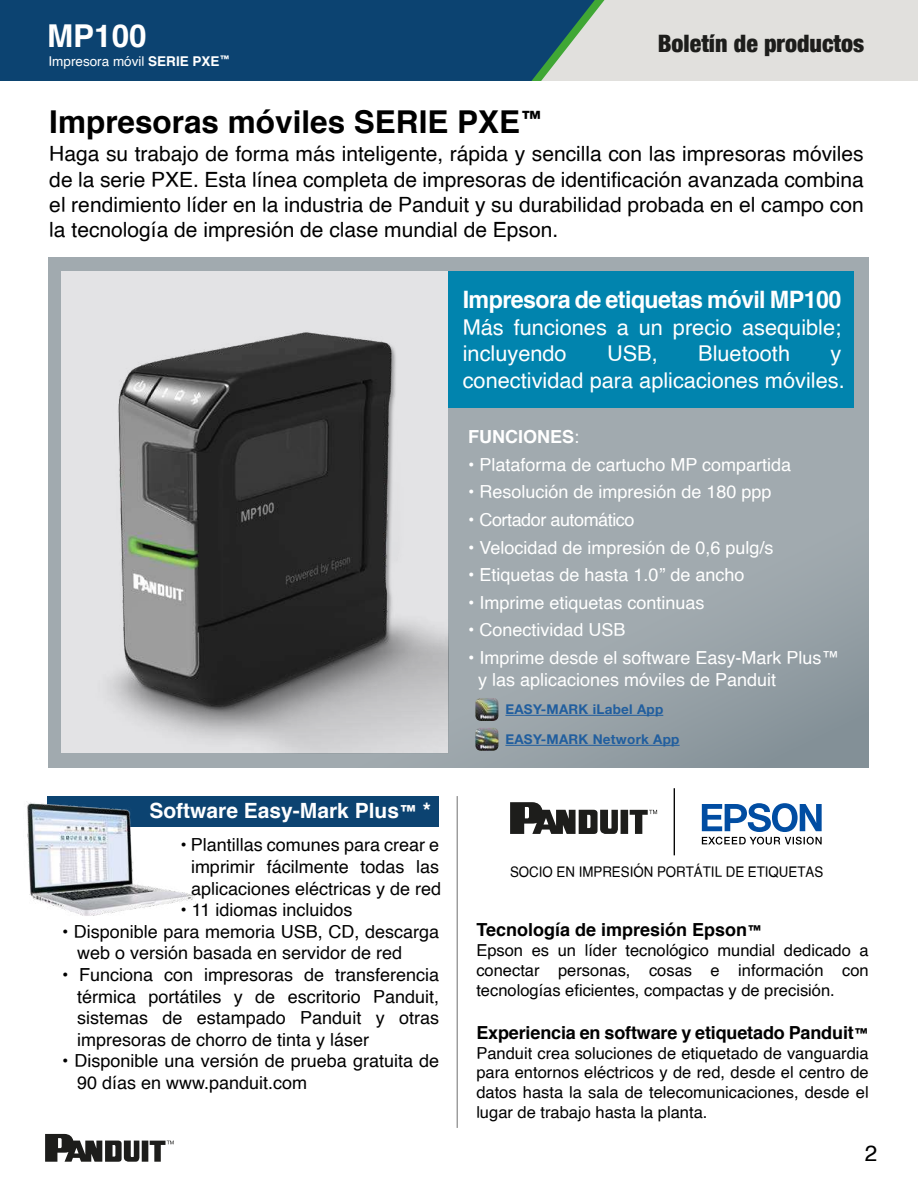
<style>
.page{position:relative;width:918px;height:1188px;background:#fff}
.page>*{position:absolute;margin:0;border:0;box-sizing:border-box;transform-origin:0 0}
.t1{font:700 31.5px "Helvetica";color:#000}
.t2{font:700 31.5px "Helvetica";color:#fff}
.t3{font:700 24px "Helvetica";letter-spacing:-.025em;color:#fff}
.t4{font:900 condensed 24px "Helvetica Neue";color:#1d1d1b}
.t5{font:22.5px "Helvetica";color:#000}
.t6{font:21.75px/26.1px "Helvetica";color:#fff}
.t7{font:21px/25.2px "Helvetica";color:#000;text-align:justify}
.t8{font:700 21px "Helvetica";color:#fff}
.t9{font:18px/21.6px "Helvetica";color:#000}
.t10{font:18px/21.6px "Helvetica";color:#fff}
.t11{font:700 18px "Helvetica";letter-spacing:-.01em;color:#000}
.t12{font:18px "Helvetica";letter-spacing:-.025em;color:#fff}
.t13{font:700 18px "Helvetica";color:#fff}
.t14{font:16.5px/19.8px "Helvetica";color:#000;text-align:justify}
.t15{font:14.7px "Helvetica";color:#000;scale:.91 1}
.t16{font:700 13.5px "Helvetica Neue LT Std";letter-spacing:.02em;color:#215e9e}
.t17{font:13.5px "Helvetica";color:#fff}
.s1{font-weight:700}
.s2{font-size:18px}
.s3{font-weight:400}
.s4{font-size:15px}
</style>
<div class="page">
<div style="left:0;top:0;width:918px;height:81px;background:#e1e0dd"></div>
<div style="left:0;top:0;width:595px;height:81px;background:#0c4371"></div>
<hr style="left:674px;top:788px;width:1px;height:67px;background:#000">
<svg style="left:702px;top:803px;width:120px;height:42px"></svg>
<svg style="left:510px;top:802px;width:147px;height:32px"></svg>
<div style="left:48px;top:796px;width:391px;height:30px;background:#0c4371"></div>
<svg style="left:45px;top:1134px;width:129px;height:28px"></svg>
<hr style="left:457px;top:796px;width:1px;height:332px;background:#706f6f">
<svg style="left:48px;top:258px;width:821px;height:509px;background:#9ca6ab"></svg>
<div style="left:449px;top:271px;width:405px;height:136px;background:#0184ae"></div>
<div style="left:61px;top:271px;width:387px;height:481px;background:#e3e3e5"></div>
<img style="left:26px;top:797px;width:170px;height:119px">
<hr style="left:505px;top:715px;width:158px;height:1px;background:#215e9e">
<hr style="left:505px;top:745px;width:175px;height:1px;background:#215e9e">
<img style="left:475px;top:728px;width:23px;height:23px">
<img style="left:475px;top:698px;width:23px;height:23px">
<img style="left:53px;top:289px;width:395px;height:464px">
<h1 class="t2" style="left:47px;top:11px;width:101px">MP100</h1>
<p class="t17" style="left:49px;top:51px;width:183px">Impresora móvil <span class="s1">SERIE PXE</span><sup>™</sup></p>
<h2 class="t4" style="left:658px;top:29px;width:208px">Boletín de productos</h2>
<h1 class="t1" style="left:49px;top:97px;width:495px">Impresoras móviles SERIE PXE<sup>™</sup></h1>
<p class="t7" style="left:49px;top:142px;width:816px">Haga su trabajo de forma más inteligente, rápida y sencilla con las impresoras móviles de la serie PXE. Esta línea completa de impresoras de identificación avanzada combina el rendimiento líder en la industria de Panduit y su durabilidad probada en el campo con la tecnología de impresión de clase mundial de Epson.</p>
<p class="t8" style="left:149px;top:794px;width:283px">Software Easy-Mark Plus<span class="s2">™</span> *</p>
<p class="t9" style="left:181px;top:835px;width:262px;text-align:center">• Plantillas comunes para crear e imprimir fácilmente todas las aplicaciones eléctricas y de red</p>
<p class="t9" style="left:181px;top:900px;width:174px">• 11 idiomas incluidos</p>
<p class="t9" style="left:77px;top:921px;width:364px;text-indent:-15px">• Disponible para memoria USB, CD, descarga web o versión basada en servidor de red</p>
<p class="t9" style="left:77px;top:964px;width:364px;text-align:justify;text-indent:-15px">• Funciona con impresoras de transferencia térmica portátiles y de escritorio Panduit, sistemas de estampado Panduit y otras impresoras de chorro de tinta y láser</p>
<p class="t9" style="left:77px;top:1051px;width:364px;text-indent:-15px">• Disponible una versión de prueba gratuita de<br>90 días en www.panduit.com</p>
<h2 class="t3" style="left:463px;top:280px;width:380px">Impresora de etiquetas móvil MP100</h2>
<p class="t6" style="left:463px;top:315px;width:380px">Más funciones a un precio asequible; incluyendo</p>
<p class="t6" style="left:607px;top:341px;width:52px">USB,</p>
<p class="t6" style="left:698px;top:341px;width:93px">Bluetooth</p>
<p class="t6" style="left:463px;top:341px;width:383px;text-align:right">y<br>conectividad para aplicaciones móviles.</p>
<p class="t13" style="left:468px;top:422px;width:113px">FUNCIONES<span class="s3">:</span></p>
<p class="t10" style="left:468px;top:454px;width:325px">• Plataforma de cartucho MP compartida</p>
<p class="t10" style="left:468px;top:482px;width:305px">• Resolución de impresión de 180 ppp</p>
<p class="t12" style="left:468px;top:506px;width:168px">• Cortador automático</p>
<p class="t10" style="left:468px;top:537px;width:307px">• Velocidad de impresión de 0,6 pulg/s</p>
<p class="t10" style="left:468px;top:565px;width:278px">• Etiquetas de hasta 1.0” de ancho</p>
<p class="t10" style="left:468px;top:592px;width:238px">• Imprime etiquetas continuas</p>
<p class="t10" style="left:468px;top:620px;width:159px">• Conectividad USB</p>
<p class="t10" style="left:478px;top:647px;width:363px;text-indent:-10px">• Imprime desde el software Easy-Mark Plus™ y las aplicaciones móviles de Panduit</p>
<p class="t16" style="left:505px;top:701px;width:159px">EASY-MARK iLabel App</p>
<p class="t16" style="left:505px;top:731px;width:176px">EASY-MARK Network App</p>
<p class="t15" style="left:510px;top:861px;width:346px">SOCIO EN IMPRESIÓN PORTÁTIL DE ETIQUETAS</p>
<p class="t11" style="left:476px;top:915px;width:287px">Tecnología de impresión Epson<span class="s4">™</span></p>
<p class="t14" style="left:476px;top:941px;width:394px">Epson es un líder tecnológico mundial dedicado a conectar personas, cosas e información con tecnologías eficientes, compactas y de precisión.</p>
<p class="t11" style="left:476px;top:1018px;width:394px">Experiencia en software y etiquetado Panduit<span class="s4">™</span></p>
<p class="t14" style="left:476px;top:1043px;width:394px">Panduit crea soluciones de etiquetado de vanguardia para entornos eléctricos y de red, desde el centro de datos hasta la sala de telecomunicaciones, desde el lugar de trabajo hasta la planta.</p>
<p class="t5" style="left:865px;top:1136px;width:14px">2</p>
</div>
